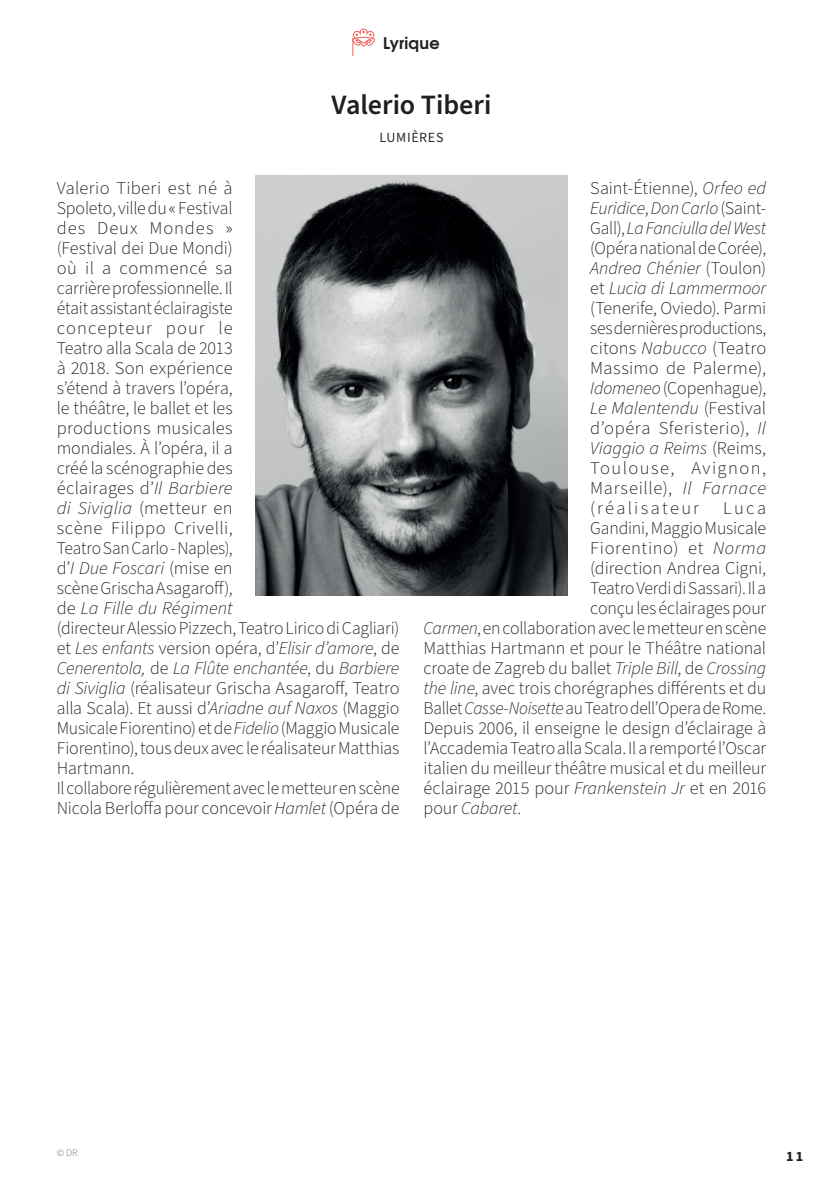
<style>
.page{position:relative;width:823px;height:1191px;background:#fff}
.page>*{position:absolute;margin:0;border:0;box-sizing:border-box;transform-origin:0 0}
.t1{font:600 28px "Source Sans Pro";color:#231f20}
.t2{font:300 18px/20px "Source Sans Pro";letter-spacing:-.005em;color:#231f20}
.t3{font:300 18px "Source Sans Pro";letter-spacing:.035em;color:#231f20}
.t4{font:italic 300 18px "Source Sans Pro";letter-spacing:-.01em;color:#231f20}
.t5{font:700 16px "Te X Gyre Adventor";letter-spacing:.01em;color:#231f20}
.t6{font:14px "Source Sans Pro";letter-spacing:.045em;color:#2e2b2c}
.t7{font:700 14px "Source Sans Pro";color:#231f20}
.t8{font:300 10px "Source Sans Pro";color:#6c6d70}
.s1{font-style:italic}
.s2{font-style:normal}
</style>
<div class="page">
<svg style="left:352px;top:28px;width:23px;height:28px"></svg>
<img style="left:255px;top:176px;width:312px;height:419px">
<p class="t5" style="left:383px;top:29px;width:58px">Lyrique</p>
<h1 class="t1" style="left:331px;top:86px;width:161px">Valerio Tiberi</h1>
<p class="t6" style="left:379px;top:128px;width:66px">LUMIÈRES</p>
<p class="t2" style="left:57px;top:179px;width:344px">Valerio Tiberi est né à<br>Spoleto, ville du «Festival<br>des Deux Mondes »<br>(Festival dei Due Mondi)<br>où il a commencé sa<br>carrière professionnelle. Il<br>était assistant éclairagiste<br>concepteur pour le<br>Teatro alla Scala de 2013<br>à 2018. Son expérience<br>s’étend à travers l’opéra,<br>le théâtre, le ballet et les<br>productions musicales<br>mondiales. À l’opéra, il a<br>créé la scénographie des<br>éclairages d’<span class="s1">Il Barbiere<br>di Siviglia</span> (metteur en<br>scène Filippo Crivelli,<br>Teatro San Carlo - Naples),<br>d’<span class="s1">I Due Foscari</span> (mise en<br>scène Grischa Asagaroff),<br>de <span class="s1">La Fille du Régiment<br></span>(directeur Alessio Pizzech, Teatro Lirico di Cagliari) et <span class="s1">Les enfants</span> version opéra, d’<span class="s1">Elisir d’amore</span>, de<br><span class="s1">Cenerentola,</span> de <span class="s1">La Flûte enchantée</span>, du <span class="s1">Barbiere di Siviglia</span> (réalisateur Grischa Asagaroff, Teatro alla Scala). Et aussi d’<span class="s1">Ariadne auf Naxos</span> (Maggio<br>Musicale Fiorentino) et de <span class="s1">Fidelio</span> (Maggio Musicale<br>Fiorentino), tous deux avec le réalisateur Matthias<br>Hartmann.<br>Il collabore régulièrement avec le metteur en scène<br>Nicola Berloffa pour concevoir <span class="s1">Hamlet</span> (Opéra de</p>
<p class="t2" style="left:590px;top:179px;width:177px;text-align:justify">Saint-Étienne), <span class="s1">Orfeo ed Euridice</span>, <span class="s1">Don Carlo</span> (Saint-Gall), <span class="s1">La Fanciulla del West </span>(Opéra national de Corée), <span class="s1">Andrea Chénier</span> (Toulon) et <span class="s1">Lucia di Lammermoor </span>(Tenerife, Oviedo). Parmi ses dernières productions, citons <span class="s1">Nabucco</span> (Teatro Massimo de Palerme), <span class="s1">Idomeneo</span> (Copenhague), <span class="s1">Le Malentendu</span> (Festival d’opéra Sferisterio), <span class="s1">Il Viaggio a Reims</span> (Reims, Toulouse, Avignon, Marseille), <span class="s1">Il Farnace </span>(réalisateur</p>
<p class="t2" style="left:722px;top:499px;width:44px">Luca</p>
<p class="t2" style="left:590px;top:519px;width:177px">Gandini, Maggio Musicale</p>
<p class="t3" style="left:590px;top:536px;width:177px">Fiorentino) et <span class="s1">Norma</span></p>
<p class="t2" style="left:590px;top:559px;width:177px">(direction Andrea Cigni,</p>
<p class="t2" style="left:590px;top:579px;width:177px">Teatro Verdi di Sassari). Il a</p>
<p class="t2" style="left:590px;top:599px;width:176px">conçu les éclairages pour</p>
<p class="t2" style="left:423px;top:619px;width:344px"><span class="s1">Carmen</span>, en collaboration avec le metteur en scène</p>
<p class="t2" style="left:423px;top:639px;width:344px">Matthias Hartmann et pour le Théâtre national</p>
<p class="t2" style="left:423px;top:659px;width:344px">croate de Zagreb du ballet <span class="s1">Triple Bill</span>, de <span class="s1">Crossing</span></p>
<p class="t2" style="left:423px;top:679px;width:344px"><span class="s1">the line</span>, avec trois chorégraphes différents et du</p>
<p class="t2" style="left:423px;top:699px;width:344px">Ballet <span class="s1">Casse-Noisette</span> au Teatro dell’Opera de Rome.</p>
<p class="t2" style="left:423px;top:719px;width:344px">Depuis 2006, il enseigne le design d’éclairage à</p>
<p class="t2" style="left:423px;top:739px;width:342px">l’Accademia Teatro alla Scala. Il a remporté l’Oscar</p>
<p class="t2" style="left:423px;top:759px;width:342px">italien du meilleur théâtre musical et du meilleur</p>
<p class="t2" style="left:423px;top:779px;width:344px">éclairage 2015 pour <span class="s1">Frankenstein Jr</span> et en 2016</p>
<p class="t4" style="left:423px;top:796px;width:99px"><span class="s2">pour</span> Cabaret<span class="s2">.</span></p>
<p class="t8" style="left:57px;top:1145px;width:22px">© DR</p>
<p class="t7" style="left:785px;top:1146px;width:19px">11</p>
</div>
